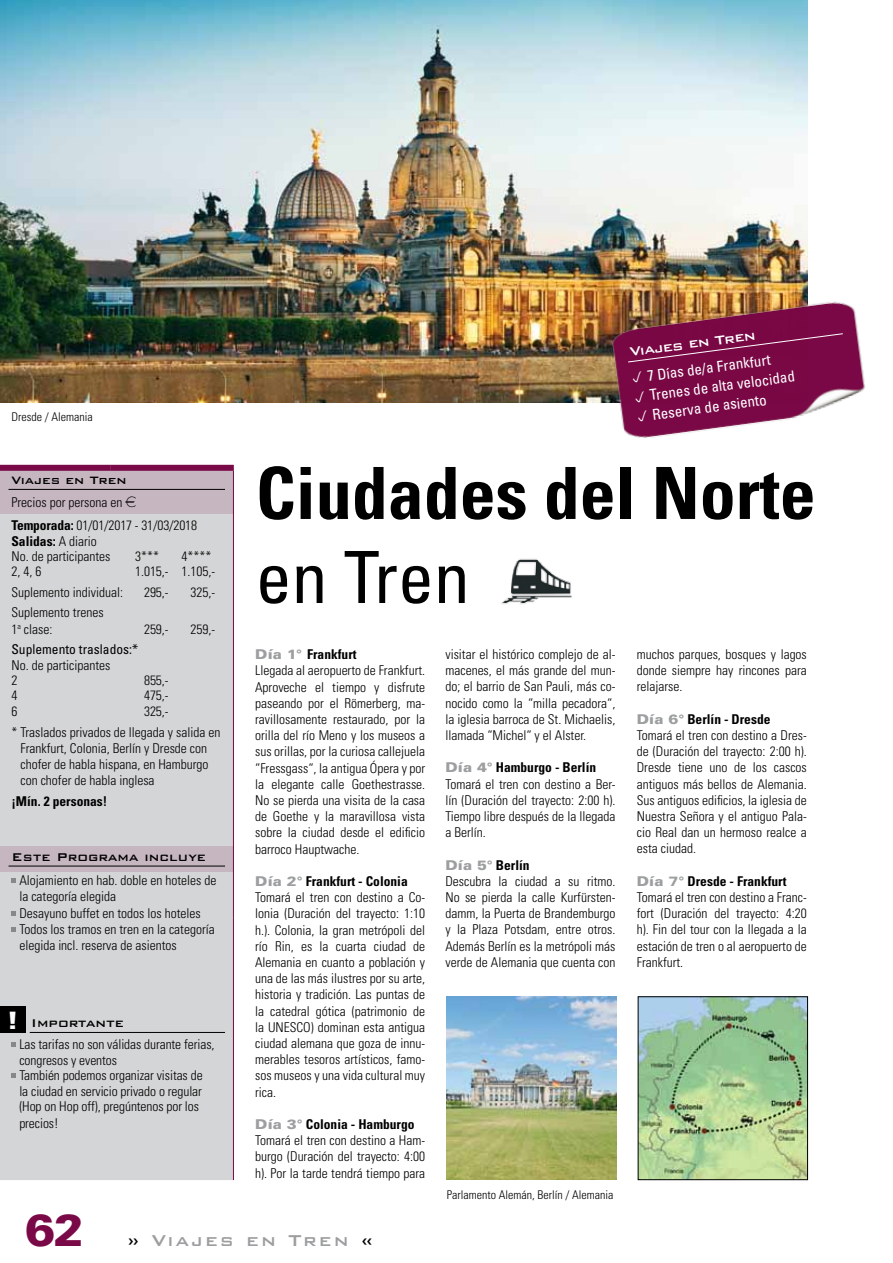
<style>
.page{position:relative;width:893px;height:1263px;background:#fff}
.page>*{position:absolute;margin:0;border:0;box-sizing:border-box;transform-origin:0 0}
.t1{font:700 condensed 72px "Univers";color:#000}
.t2{font:condensed 72px "Univers";color:#000}
.t3{font:900 45px "Univers";color:#7a0947}
.t4{font:500 21px "Bank Gothic BT";letter-spacing:.1em;color:#9c9e9f}
.t5{font:500 16.5px "Bank Gothic BT";color:#fff}
.t6{font:condensed 15px/19.5px "Univers";color:#fff}
.t7{font:500 15px "Bank Gothic BT";color:#000}
.t8{font:500 14.25px "Bank Gothic BT";color:#000}
.t9{font:300 condensed 13.5px/16.2px "Univers";color:#000}
.t10{font:condensed 13.5px "Univers";color:#000}
.t11{font:700 condensed 13.5px "Univers";color:#000}
.t12{font:300 condensed 12px "Univers";color:#000}
.s1{font-family:"Euro font";font-weight:400;font-stretch:normal}
.s2{font-weight:700}
.s3{font-family:"Univers";font-weight:900;font-size:24px;color:#fff}
.s4{font-weight:900;font-stretch:normal;color:#9c9e9f}
.s5{color:#000}
</style>
<div class="page">
<img style="left:0;top:0;width:808px;height:403px">
<div style="left:0;top:513px;width:233px;height:667px;background:#d4d5d6"></div>
<div style="left:0;top:465px;width:110px;height:6px;background:#7a0947"></div>
<div style="left:110px;top:465px;width:124px;height:6px;background:#7a0947"></div>
<hr style="left:233px;top:471px;width:1px;height:447px;background:#7a0947">
<hr style="left:233px;top:918px;width:1px;height:262px;background:#7a0947">
<div style="left:0;top:846px;width:233px;height:26px;background:#c6b6c0"></div>
<img style="left:583px;top:290px;width:282px;height:148px">
<div style="left:627px;top:333px;width:217px;height:30px;background:#790745"></div>
<img style="left:640px;top:998px;width:166px;height:180px">
<div style="left:638px;top:996px;width:170px;height:184px;border:1px solid #000"></div>
<img style="left:501px;top:559px;width:71px;height:45px">
<div style="left:0;top:470px;width:234px;height:43px;background:#c6b6c0"></div>
<hr style="left:9px;top:489px;width:216px;height:1px;background:#000">
<hr style="left:9px;top:866px;width:216px;height:1px;background:#000">
<hr style="left:30px;top:1032px;width:195px;height:1px;background:#000">
<svg style="left:11px;top:878px;width:5px;height:5px"></svg>
<svg style="left:11px;top:910px;width:5px;height:5px"></svg>
<svg style="left:11px;top:927px;width:5px;height:5px"></svg>
<div style="left:0;top:1006px;width:26px;height:26px;background:#000"></div>
<svg style="left:11px;top:1042px;width:5px;height:5px"></svg>
<svg style="left:11px;top:1073px;width:5px;height:5px"></svg>
<img style="left:447px;top:996px;width:169px;height:183px">
<svg style="left:632px;top:371px;width:11px;height:12px"></svg>
<svg style="left:635px;top:391px;width:10px;height:11px"></svg>
<svg style="left:637px;top:410px;width:11px;height:12px"></svg>
<p class="t12" style="left:11px;top:410px;width:83px">Dresde / Alemania</p>
<p class="t8" style="left:11px;top:472px;width:117px">Viajes en Tren</p>
<p class="t9" style="left:11px;top:491px;width:187px;line-height:22.2px">Precios por persona en <span class="s1">e<br></span><span class="s2">Temporada:</span> 01/01/2017 - 31/03/2018</p>
<p class="t9" style="left:11px;top:533px;width:100px;line-height:15.3px"><span class="s2">Salidas:</span> A diario<br>No. de participantes</p>
<p class="t9" style="left:135px;top:548px;width:25px">3***</p>
<p class="t9" style="left:181px;top:548px;width:31px">4****</p>
<p class="t9" style="left:11px;top:563px;width:31px">2, 4, 6</p>
<p class="t9" style="left:135px;top:563px;width:82px">1.015,- 1.105,-</p>
<p class="t9" style="left:11px;top:584px;width:113px">Suplemento individual:</p>
<p class="t9" style="left:144px;top:584px;width:26px">295,-</p>
<p class="t9" style="left:190px;top:584px;width:26px">325,-</p>
<p class="t9" style="left:11px;top:604px;width:94px;line-height:16.8px">Suplemento trenes<br>1<sup>a</sup> clase:</p>
<p class="t9" style="left:144px;top:621px;width:26px">259,-</p>
<p class="t9" style="left:190px;top:621px;width:26px">259,-</p>
<p class="t10" style="left:11px;top:641px;width:128px">Suplemento traslados:*</p>
<p class="t9" style="left:11px;top:657px;width:100px;line-height:15.3px">No. de participantes<br>2</p>
<p class="t9" style="left:144px;top:672px;width:26px">855,-</p>
<p class="t9" style="left:11px;top:687px;width:7px">4</p>
<p class="t9" style="left:144px;top:687px;width:26px">475,-</p>
<p class="t9" style="left:11px;top:703px;width:7px">6</p>
<p class="t9" style="left:11px;top:701px;width:210px;line-height:20.4px;text-indent:133px">325,-<br>* Traslados privados de llegada y salida en</p>
<p class="t9" style="left:20px;top:740px;width:190px;text-align:justify">Frankfurt, Colonia, Berlín y Dresde con chofer de habla hispana, en Hamburgo con chofer de habla inglesa</p>
<p class="t11" style="left:11px;top:793px;width:97px">¡Mín. 2 personas!</p>
<p class="t7" style="left:11px;top:848px;width:196px">Este Programa incluye</p>
<p class="t9" style="left:19px;top:872px;width:199px">Alojamiento en hab. doble en hoteles de la categoría elegida<br>Desayuno buffet en todos los hoteles Todos los tramos en tren en la categoría elegida incl. reserva de asientos</p>
<p class="t7" style="left:7px;top:1015px;width:119px"><span class="s3">!</span> Importante</p>
<p class="t9" style="left:19px;top:1036px;width:197px;line-height:15.8px">Las tarifas no son válidas durante ferias, congresos y eventos<br>También podemos organizar visitas de la ciudad en servicio privado o regular (Hop on Hop off), pregúntenos por los precios!</p>
<p class="t5" style="left:629px;top:343px;width:128px;rotate:-8deg">Viajes en Tren</p>
<p class="t6" style="left:646px;top:366px;width:148px;rotate:-8deg">7 Días de/a Frankfurt<br>Trenes de alta velocidad<br>Reserva de asiento</p>
<h1 class="t1" style="left:256px;top:449px;width:562px">Ciudades del Norte</h1>
<h1 class="t2" style="left:256px;top:532px;width:216px">en Tren</h1>
<p class="t9" style="left:255px;top:646px;width:172px"><span class="s4">Día 1°</span> <span class="s2">Frankfurt<br></span>Llegada al aeropuerto de Frankfurt.<br>Aproveche el tiempo y disfrute paseando por el Römerberg, ma&shy;ravillosamente restaurado, por la orilla del río Meno y los museos a sus orillas, por la curiosa callejuela “Fressgass“, la antigua Ópera y por la elegante calle Goethestrasse.<br>No se pierda una visita de la casa de Goethe y la maravillosa vista sobre la ciudad desde el edificio barroco Hauptwache.</p>
<p class="t9" style="left:255px;top:873px;width:172px"><span class="s4">Día 2°</span> <span class="s2">Frankfurt - Colonia<br></span>Tomará el tren con destino a Co&shy;lonia (Duración del trayecto: 1:10 h.). Colonia, la gran metrópoli del río Rin, es la cuarta ciudad de<br>Alemania en cuanto a población y una de las más ilustres por su arte, historia y tradición. Las puntas de la catedral gótica (patrimonio de la UNESCO) dominan esta antigua ciudad alemana que goza de innu&shy;merables tesoros artísticos, famo&shy;sos museos y una vida cultural muy rica.</p>
<p class="t9" style="left:255px;top:1116px;width:172px"><span class="s4">Día 3°</span> <span class="s2">Colonia - Hamburgo<br></span>Tomará el tren con destino a Ham&shy;burgo (Duración del trayecto: 4:00 h). Por la tarde tendrá tiempo para</p>
<p class="t9" style="left:445px;top:646px;width:172px;text-align:justify">visitar el histórico complejo de al&shy;macenes, el más grande del mun&shy;do; el barrio de San Pauli, más co&shy;nocido como la “milla pecadora“, la iglesia barroca de St. Michaelis, llamada “Michel“ y el Alster.</p>
<p class="t9" style="left:445px;top:759px;width:172px"><span class="s4">Día 4°</span> <span class="s2">Hamburgo - Berlín<br></span>Tomará el tren con destino a Ber&shy;lín (Duración del trayecto: 2:00 h).<br>Tiempo libre después de la llegada a Berlín.</p>
<p class="t9" style="left:445px;top:857px;width:172px"><span class="s4">Día 5°</span> <span class="s2">Berlín<br></span>Descubra la ciudad a su ritmo.<br>No se pierda la calle Kurfürsten&shy;damm, la Puerta de Brandemburgo y la Plaza Potsdam, entre otros.<br>Además Berlín es la metrópoli más verde de Alemania que cuenta con</p>
<p class="t12" style="left:447px;top:1187px;width:168px">Parlamento Alemán, Berlín / Alemania</p>
<p class="t9" style="left:637px;top:646px;width:172px;text-align:justify">muchos parques, bosques y lagos donde siempre hay rincones para relajarse.</p>
<p class="t9" style="left:637px;top:711px;width:172px"><span class="s4">Día 6°</span> <span class="s2">Berlín - Dresde<br></span>Tomará el tren con destino a Dres&shy;de (Duración del trayecto: 2:00 h).<br>Dresde tiene uno de los cascos antiguos más bellos de Alemania.<br>Sus antiguos edificios, la iglesia de<br>Nuestra Señora y el antiguo Pala&shy;cio Real dan un hermoso realce a esta ciudad.</p>
<p class="t9" style="left:637px;top:873px;width:172px"><span class="s4">Día 7°</span> <span class="s2">Dresde - Frankfurt<br></span>Tomará el tren con destino a Franc&shy;fort (Duración del trayecto: 4:20 h). Fin del tour con la llegada a la estación de tren o al aeropuerto de<br>Frankfurt.</p>
<h2 class="t3" style="left:25px;top:1202px;width:60px">62</h2>
<h3 class="t4" style="left:128px;top:1229px;width:247px"><span class="s5">»</span> Viajes en Tren <span class="s5">«</span></h3>
</div>
